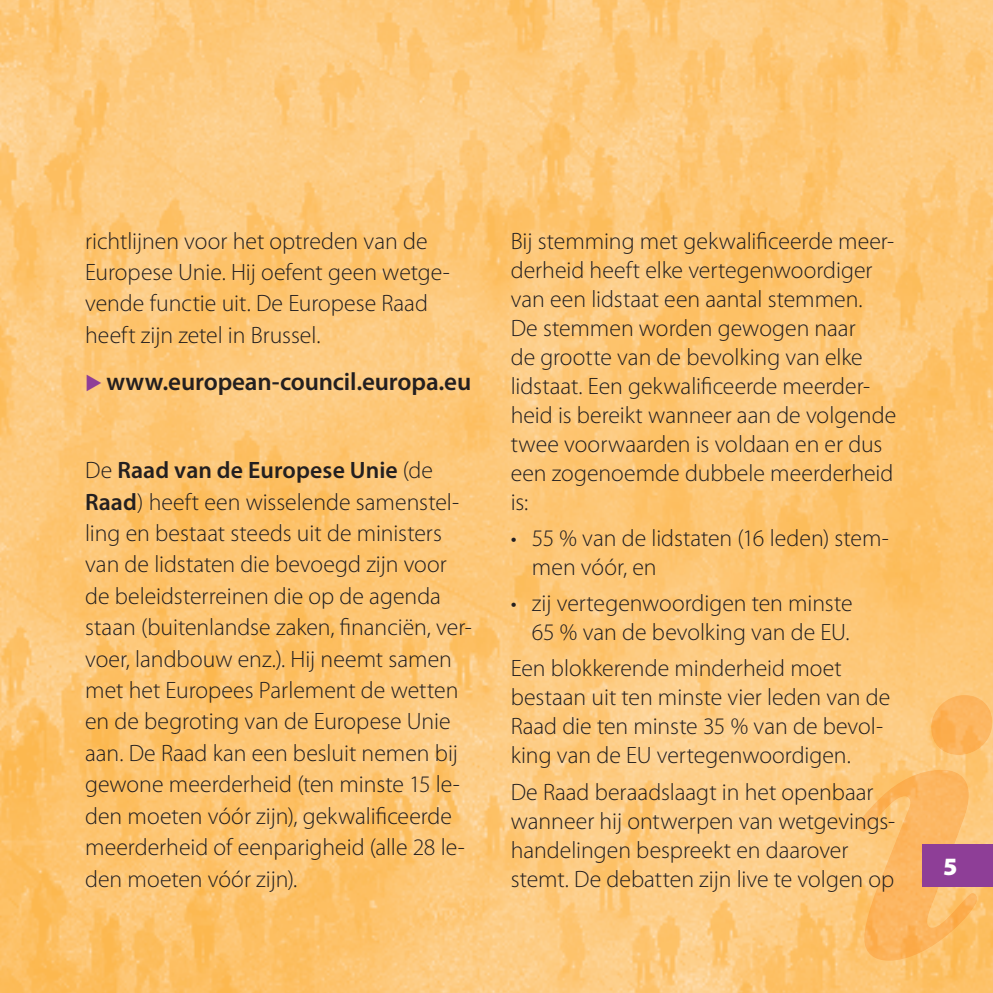
<style>
.page{position:relative;width:993px;height:993px;background:#fff}
.page>*{position:absolute;margin:0;border:0;box-sizing:border-box;transform-origin:0 0}
.t1{font:600 25px "Myriad Pro";letter-spacing:-.005em;color:#231f20}
.t2{font:900 25px "Myriad Pro";color:#fff}
.body{font:300 23.75px/31.5px "Myriad Pro";color:#231f20}
.body_1sa{font:300 23.75px/29px "Myriad Pro";letter-spacing:-.005em;color:#231f20}
.s1{color:#8e3e97}
.s2{font-weight:600}
</style>
<div class="page">
<img style="left:0;top:0;width:992px;height:992px">
<img style="left:857px;top:694px;width:135px;height:266px">
<div style="left:921px;top:843px;width:71px;height:43px;background:#8e3e97"></div>
<p class="body" style="left:85px;top:225px;width:366px">richtlijnen voor het optreden van de Europese Unie. Hij oefent geen wetge&shy;vende functie uit. De Europese Raad heeft zijn zetel in Brussel.</p>
<p class="t1" style="left:85px;top:365px;width:387px"><span class="s1">◆</span> www.european-council.europa.eu</p>
<p class="body" style="left:85px;top:454px;width:388px">De <span class="s2">Raad van de Europese Unie</span> (de <span class="s2">Raad</span>) heeft een wisselende samenstel&shy;ling en bestaat steeds uit de ministers van de lidstaten die bevoegd zijn voor de beleidsterreinen die op de agenda staan (buitenlandse zaken, financiën, ver&shy;voer, landbouw enz.). Hij neemt samen met het Europees Parlement de wetten en de begroting van de Europese Unie aan. De Raad kan een besluit nemen bij gewone meerderheid (ten minste 15 le&shy;den moeten vóór zijn), gekwalificeerde meerderheid of eenparigheid (alle 28 le&shy;den moeten vóór zijn).</p>
<p class="body_1sa" style="left:510px;top:226px;width:387px">Bij stemming met gekwalificeerde meer&shy;derheid heeft elke vertegenwoordiger van een lidstaat een aantal stemmen.<br>De stemmen worden gewogen naar<br>de grootte van de bevolking van elke lidstaat. Een gekwalificeerde meerder&shy;heid is bereikt wanneer aan de volgende twee voorwaarden is voldaan en er dus een zogenoemde dubbele meerderheid is:</p>
<p class="body" style="left:531px;top:523px;width:358px;line-height:29px;text-indent:-21px">• 55 % van de lidstaten (16 leden) stem&shy;men vóór, en</p>
<p class="body" style="left:510px;top:589px;width:343px;line-height:29px;text-align:right">• zij vertegenwoordigen ten minste<br>65 % van de bevolking van de EU.</p>
<p class="body_1sa" style="left:510px;top:654px;width:381px">Een blokkerende minderheid moet bestaan uit ten minste vier leden van de Raad die ten minste 35 % van de bevol&shy;king van de EU vertegenwoordigen.</p>
<p class="body" style="left:510px;top:777px;width:386px;line-height:29px">De Raad beraadslaagt in het openbaar wanneer hij ontwerpen van wetgevings&shy;handelingen bespreekt en daarover stemt. De debatten zijn live te volgen op</p>
<p class="t2" style="left:942px;top:851px;width:16px">5</p>
</div>
